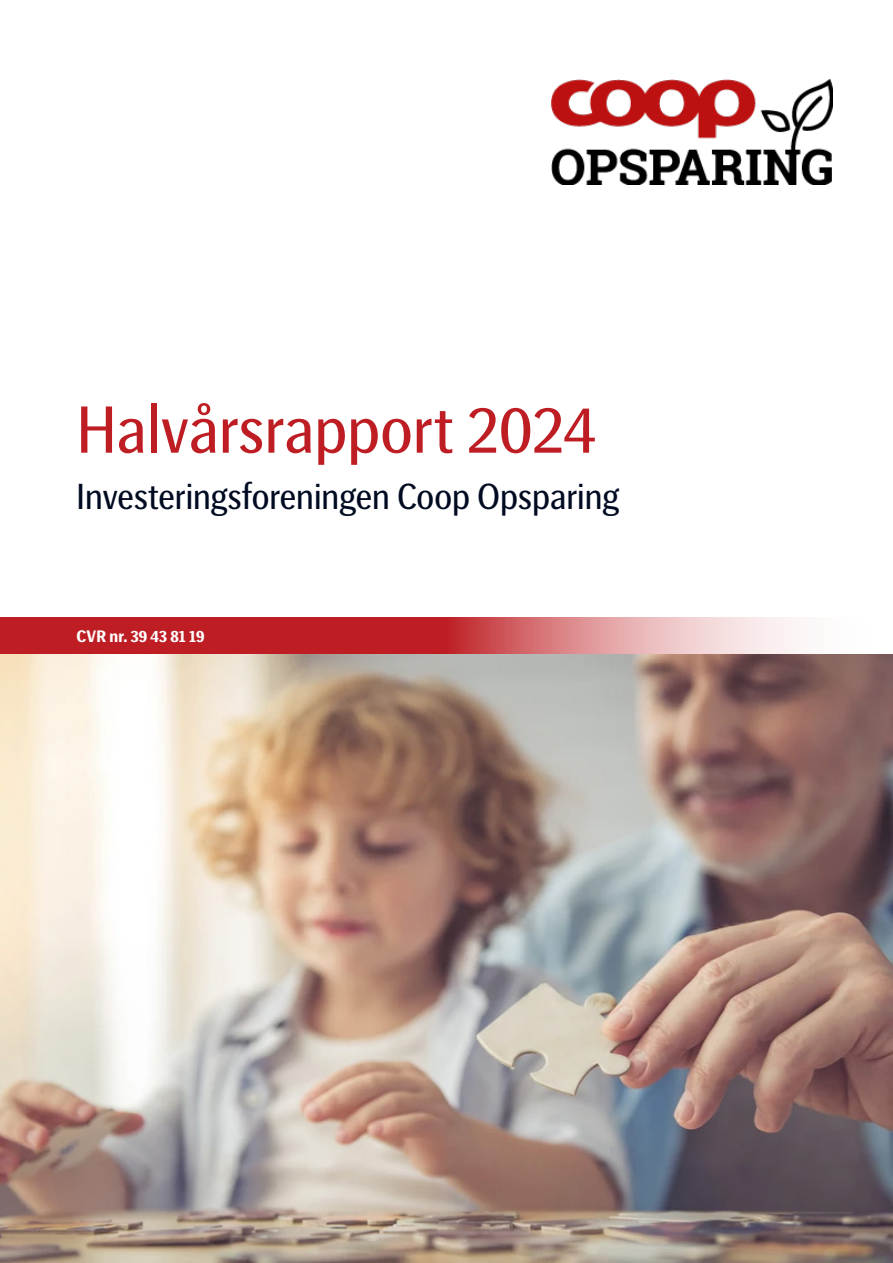
<style>
.page{position:relative;width:893px;height:1263px;background:#fff}
.page>*{position:absolute;margin:0;border:0;box-sizing:border-box;transform-origin:0 0}
.Overskrift{font:66px "SEB Basic";color:#be1e23}
.Overskrift-2{font:36px "SEB Basic";color:#000a21}
.Body_tekst{font:700 16.5px "SEB Basic";letter-spacing:.01em;color:#fff}
</style>
<div class="page">
<svg style="left:0;top:617px;width:893px;height:38px;background:#d26a6d"></svg>
<img style="left:551px;top:79px;width:281px;height:105px">
<img style="left:0;top:655px;width:893px;height:608px">
<p class="Overskrift" style="left:77px;top:393px;width:521px">Halvårsrapport 2024</p>
<p class="Overskrift-2" style="left:77px;top:476px;width:544px">Investeringsforeningen Coop Opsparing</p>
<p class="Body_tekst" style="left:77px;top:627px;width:130px">CVR nr. 39 43 81 19</p>
</div>
